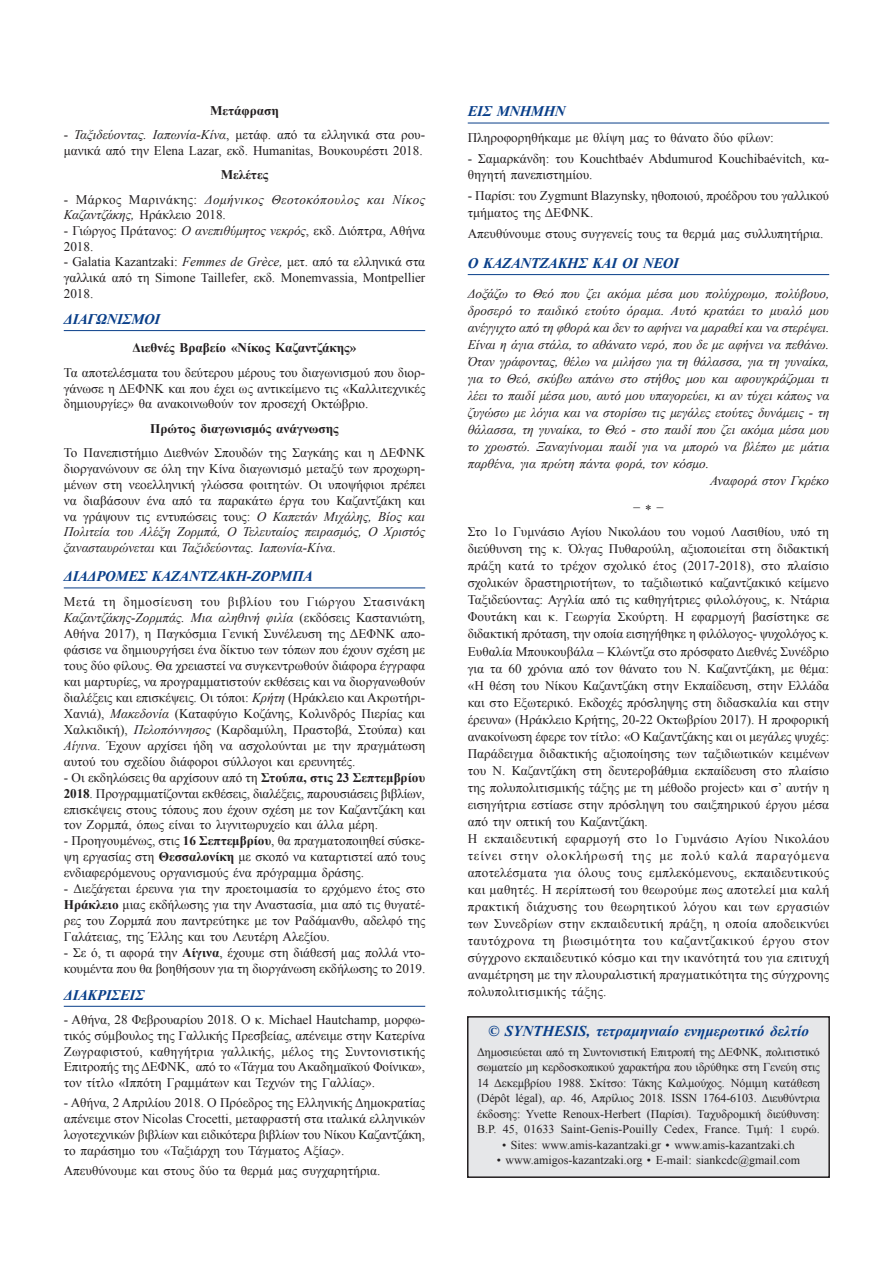
<style>
.page{position:relative;width:893px;height:1263px;background:#fff}
.page>*{position:absolute;margin:0;border:0;box-sizing:border-box;transform-origin:0 0}
.t1{font:italic 700 15px "Times New Roman";color:#083e89}
.t2{font:italic 700 14.7px "Times New Roman";letter-spacing:-.02em;color:#083e89}
.t3{font:13.2px/17.1px "Times New Roman";color:#231f20;text-align:justify}
.t4{font:italic 13.2px "Times New Roman";color:#231f20}
.t5{font:700 13.2px "Times New Roman";color:#231f20}
.t6{font:italic 13.2px/15.8px "Times New Roman";letter-spacing:.035em;color:#231f20}
.t7{font:12px/15.5px "Times New Roman";color:#231f20;text-align:justify}
.s1{font-style:italic}
.s2{font-style:normal}
.s3{font-weight:700}
</style>
<div class="page">
<div style="left:468px;top:1017px;width:361px;height:160px;background:#e6e7e9"></div>
<div style="left:467px;top:1016px;width:363px;height:162px;border:2px solid #231f20"></div>
<hr style="left:64px;top:330px;width:361px;height:1px;background:#083e89">
<hr style="left:64px;top:587px;width:361px;height:1px;background:#083e89">
<hr style="left:64px;top:1006px;width:361px;height:1px;background:#083e89">
<hr style="left:468px;top:123px;width:361px;height:1px;background:#083e89">
<hr style="left:468px;top:274px;width:361px;height:1px;background:#083e89">
<p class="t5" style="left:210px;top:102px;width:70px">Μετάφραση</p>
<p class="t3" style="left:64px;top:127px;width:363px;line-height:15.8px">- <span class="s1">Ταξιδεύοντας. Ιαπωνία-Κίνα</span>, μετάφ. από τα ελληνικά στα ρου&shy;μανικά από την Elena Lazar, εκδ. Humanitas, Βουκουρέστι 2018.</p>
<p class="t5" style="left:221px;top:166px;width:49px">Μελέτες</p>
<p class="t6" style="left:64px;top:191px;width:363px"><span class="s2">- Μάρκος Μαρινάκης:</span> Δομήνικος Θεοτοκόπουλος και Νίκος<br>Καζαντζάκης, <span class="s2">Ηράκλειο 2018.</span></p>
<p class="t3" style="left:64px;top:222px;width:363px;line-height:15.8px">- Γιώργος Πράτανος: <span class="s1">Ο ανεπιθύμητος νεκρός</span>, εκδ. Διόπτρα, Αθήνα<br>2018.</p>
<p class="t3" style="left:64px;top:254px;width:363px;line-height:15.8px">- Galatia Kazantzaki: <span class="s1">Femmes de Grèce,</span> μετ. από τα ελληνικά στα γαλλικά από τη Simone Taillefer, εκδ. Monemvassia, Montpellier 2018.</p>
<p class="t2" style="left:64px;top:309px;width:98px">ΔΙΑΓΩΝΙΣΜΟΙ</p>
<p class="t5" style="left:133px;top:339px;width:225px">Διεθνές Βραβείο «Νίκος Καζαντζάκης»</p>
<p class="t3" style="left:64px;top:364px;width:363px;line-height:15.9px">Τα αποτελέσματα του δεύτερου μέρους του διαγωνισμού που διορ&shy;γάνωσε η ΔΕΦΝΚ και που έχει ως αντικείμενο τις «Καλλιτεχνικές δημιουργίες» θα ανακοινωθούν τον προσεχή Οκτώβριο.</p>
<p class="t5" style="left:150px;top:419px;width:190px">Πρώτος διαγωνισμός ανάγνωσης</p>
<p class="t3" style="left:64px;top:445px;width:363px;line-height:15.9px">Το Πανεπιστήμιο Διεθνών Σπουδών της Σαγκάης και η ΔΕΦΝΚ διοργανώνουν σε όλη την Κίνα διαγωνισμό μεταξύ των προχωρη&shy;μένων στη νεοελληνική γλώσσα φοιτητών. Οι υποψήφιοι πρέπει να διαβάσουν ένα από τα παρακάτω έργα του Καζαντζάκη και να γράψουν τις εντυπώσεις τους: <span class="s1">Ο Καπετάν Μιχάλης, Βίος και Πολιτεία του Αλέξη Ζορμπά, Ο Τελευταίος πειρασμός, Ο Χριστός ξανασταυρώνεται</span> και <span class="s1">Ταξιδεύοντας. Ιαπωνία-Κίνα</span>.</p>
<p class="t2" style="left:64px;top:566px;width:251px">ΔΙΑΔΡΟΜΕΣ ΚΑΖΑΝΤΖΑΚΗ-ΖΟΡΜΠΑ</p>
<p class="t3" style="left:64px;top:593px;width:363px;line-height:16px">Μετά τη δημοσίευση του βιβλίου του Γιώργου Στασινάκη <span class="s1">Καζαντζάκης-Ζορμπάς. Μια αληθινή φιλία</span> (εκδόσεις Καστανιώτη, Αθήνα 2017), η Παγκόσμια Γενική Συνέλευση της ΔΕΦΝΚ απο&shy;φάσισε να δημιουργήσει ένα δίκτυο των τόπων που έχουν σχέση με τους δύο φίλους. Θα χρειαστεί να συγκεντρωθούν διάφορα έγγραφα και μαρτυρίες, να προγραμματιστούν εκθέσεις και να διοργανωθούν διαλέξεις και επισκέψεις. Οι τόποι: <span class="s1">Κρήτη</span> (Ηράκλειο και Ακρωτήρι-Χανιά), <span class="s1">Μακεδονία</span> (Καταφύγιο Κοζάνης, Κολινδρός Πιερίας και Χαλκιδική), <span class="s1">Πελοπόννησος</span> (Καρδαμύλη, Πραστοβά, Στούπα) και <span class="s1">Αίγινα</span>. Έχουν αρχίσει ήδη να ασχολούνται με την πραγμάτωση αυτού του σχεδίου διάφοροι σύλλογοι και ερευνητές.</p>
<p class="t3" style="left:64px;top:769px;width:363px;line-height:16px">- Οι εκδηλώσεις θα αρχίσουν από τη <span class="s3">Στούπα, στις 23 Σεπτεμβρίου 2018</span>. Προγραμματίζονται εκθέσεις, διαλέξεις, παρουσιάσεις βιβλίων, επισκέψεις στους τόπους που έχουν σχέση με τον Καζαντζάκη και τον Ζορμπά, όπως είναι το λιγνιτωρυχείο και άλλα μέρη.</p>
<p class="t3" style="left:64px;top:833px;width:363px;line-height:16px">- Προηγουμένως, στις <span class="s3">16 Σεπτεμβρίου</span>, θα πραγματοποιηθεί σύσκε&shy;ψη εργασίας στη <span class="s3">Θεσσαλονίκη</span> με σκοπό να καταρτιστεί από τους ενδιαφερόμενους οργανισμούς ένα πρόγραμμα δράσης.</p>
<p class="t3" style="left:64px;top:881px;width:363px;line-height:16px">- Διεξάγεται έρευνα για την προετοιμασία το ερχόμενο έτος στο <span class="s3">Ηράκλειο</span> μιας εκδήλωσης για την Αναστασία, μια από τις θυγατέ&shy;ρες του Ζορμπά που παντρεύτηκε με τον Ραδάμανθυ, αδελφό της Γαλάτειας, της Έλλης και του Λευτέρη Αλεξίου.</p>
<p class="t3" style="left:64px;top:945px;width:363px;line-height:16px">- Σε ό, τι αφορά την <span class="s3">Αίγινα</span>, έχουμε στη διάθεσή μας πολλά ντο&shy;κουμέντα που θα βοηθήσουν για τη διοργάνωση εκδήλωσης το 2019.</p>
<p class="t2" style="left:64px;top:984px;width:82px">ΔΙΑΚΡΙΣΕΙΣ</p>
<p class="t3" style="left:64px;top:1011px;width:363px;line-height:15.9px">- Αθήνα, 28 Φεβρουαρίου 2018. Ο κ. Michael Hautchamp, μορφω&shy;τικός σύμβουλος της Γαλλικής Πρεσβείας, απένειμε στην Κατερίνα Ζωγραφιστού, καθηγήτρια γαλλικής, μέλος της Συντονιστικής Επιτροπής της ΔΕΦΝΚ, από το «Τάγμα του Ακαδημαϊκού Φοίνικα», τον τίτλο «Ιππότη Γραμμάτων και Τεχνών της Γαλλίας».</p>
<p class="t3" style="left:64px;top:1095px;width:363px;line-height:15.9px">- Αθήνα, 2 Απριλίου 2018. Ο Πρόεδρος της Ελληνικής Δημοκρατίας απένειμε στον Nicolas Crocetti, μεταφραστή στα ιταλικά ελληνικών λογοτεχνικών βιβλίων και ειδικότερα βιβλίων του Νίκου Καζαντζάκη, το παράσημο του «Ταξιάρχη του Τάγματος Αξίας».</p>
<p class="t3" style="left:64px;top:1162px;width:318px">Απευθύνουμε και στους δύο τα θερμά μας συγχαρητήρια.</p>
<p class="t2" style="left:468px;top:101px;width:99px">ΕΙΣ ΜΝΗΜΗΝ</p>
<p class="t3" style="left:468px;top:128px;width:308px">Πληροφορηθήκαμε με θλίψη μας το θάνατο δύο φίλων:</p>
<p class="t3" style="left:468px;top:149px;width:363px">- Σαμαρκάνδη: του Kouchtbaév Abdumurod Kouchibaévitch, κα&shy;θηγητή πανεπιστημίου.</p>
<p class="t3" style="left:468px;top:187px;width:363px">- Παρίσι: του Zygmunt Blazynsky, ηθοποιού, προέδρου του γαλλικού τμήματος της ΔΕΦΝΚ.</p>
<p class="t3" style="left:468px;top:225px;width:357px">Απευθύνουμε στους συγγενείς τους τα θερμά μας συλλυπητήρια.</p>
<p class="t2" style="left:468px;top:253px;width:213px">Ο ΚΑΖΑΝΤΖΑΚΗΣ ΚΑΙ ΟΙ ΝΕΟΙ</p>
<p class="t4" style="left:468px;top:284px;width:363px">Δοξάζω το Θεό που ζει ακόμα μέσα μου πολύχρωμο, πολύβουο,</p>
<p class="t4" style="left:468px;top:301px;width:363px">δροσερό το παιδικό ετούτο όραμα. Αυτό κρατάει το μυαλό μου</p>
<p class="t4" style="left:468px;top:318px;width:363px">ανέγγιχτο από τη φθορά και δεν το αφήνει να μαραθεί και να στερέψει.</p>
<p class="t4" style="left:468px;top:335px;width:363px">Είναι η άγια στάλα, το αθάνατο νερό, που δε με αφήνει να πεθάνω.</p>
<p class="t4" style="left:468px;top:352px;width:363px">Όταν γράφοντας, θέλω να μιλήσω για τη θάλασσα, για τη γυναίκα,</p>
<p class="t4" style="left:468px;top:369px;width:363px">για το Θεό, σκύβω απάνω στο στήθος μου και αφουγκράζομαι τι</p>
<p class="t4" style="left:468px;top:386px;width:363px">λέει το παιδί μέσα μου, αυτό μου υπαγορεύει, κι αν τύχει κάπως να</p>
<p class="t4" style="left:468px;top:403px;width:363px">ζυγώσω με λόγια και να στορίσω τις μεγάλες ετούτες δυνάμεις - τη</p>
<p class="t4" style="left:468px;top:420px;width:363px">θάλασσα, τη γυναίκα, το Θεό - στο παιδί που ζει ακόμα μέσα μου</p>
<p class="t4" style="left:468px;top:437px;width:363px">το χρωστώ. Ξαναγίνομαι παιδί για να μπορώ να βλέπω με μάτια</p>
<p class="t4" style="left:468px;top:455px;width:243px">παρθένα, για πρώτη πάντα φορά, τον κόσμο.</p>
<p class="t4" style="left:710px;top:472px;width:121px">Αναφορά στον Γκρέκο</p>
<p class="t3" style="left:468px;top:493px;width:363px;line-height:25.5px;text-align:center">– * –<br>Στο 1ο Γυμνάσιο Αγίου Νικολάου του νομού Λασιθίου, υπό τη</p>
<p class="t3" style="left:468px;top:540px;width:363px;text-align:left">διεύθυνση της κ. Όλγας Πυθαρούλη, αξιοποιείται στη διδακτική πράξη κατά το τρέχον σχολικό έτος (2017-2018), στο πλαίσιο σχολικών δραστηριοτήτων, το ταξιδιωτικό καζαντζακικό κείμενο Ταξιδεύοντας: Αγγλία από τις καθηγήτριες φιλολόγους, κ. Ντάρια Φουτάκη και κ. Γεωργία Σκούρτη. Η εφαρμογή βασίστηκε σε διδακτική πρόταση, την οποία εισηγήθηκε η φιλόλογος- ψυχολόγος κ.<br>Ευθαλία Μπουκουβάλα – Κλώντζα στο πρόσφατο Διεθνές Συνέδριο για τα 60 χρόνια από τον θάνατο του Ν. Καζαντζάκη, με θέμα: «Η θέση του Νίκου Καζαντζάκη στην Εκπαίδευση, στην Ελλάδα και στο Εξωτερικό. Εκδοχές πρόσληψης στη διδασκαλία και στην έρευνα» (Ηράκλειο Κρήτης, 20-22 Οκτωβρίου 2017). Η προφορική ανακοίνωση έφερε τον τίτλο: «Ο Καζαντζάκης και οι μεγάλες ψυχές:<br>Παράδειγμα διδακτικής αξιοποίησης των ταξιδιωτικών κειμένων του Ν. Καζαντζάκη στη δευτεροβάθμια εκπαίδευση στο πλαίσιο της πολυπολιτισμικής τάξης με τη μέθοδο project» και σ’ αυτήν η εισηγήτρια εστίασε στην πρόσληψη του σαιξπηρικού έργου μέσα από την οπτική του Καζαντζάκη.<br>Η εκπαιδευτική εφαρμογή στο 1ο Γυμνάσιο Αγίου Νικολάου τείνει στην ολοκλήρωσή της με πολύ καλά παραγόμενα αποτελέσματα για όλους τους εμπλεκόμενους, εκπαιδευτικούς και μαθητές. Η περίπτωσή του θεωρούμε πως αποτελεί μια καλή πρακτική διάχυσης του θεωρητικού λόγου και των εργασιών των Συνεδρίων στην εκπαιδευτική πράξη, η οποία αποδεικνύει ταυτόχρονα τη βιωσιμότητα του καζαντζακικού έργου στον σύγχρονο εκπαιδευτικό κόσμο και την ικανότητά του για επιτυχή αναμέτρηση με την πλουραλιστική πραγματικότητα της σύγχρονης πολυπολιτισμικής τάξης.</p>
<p class="t1" style="left:488px;top:1021px;width:322px">© SYNTHESIS, τετραμηνιαίο ενημερωτικό δελτίο</p>
<p class="t7" style="left:477px;top:1044px;width:345px">Δημοσιεύεται από τη Συντονιστική Επιτροπή της ΔΕΦΝΚ, πολιτιστικό σωματείο μη κερδοσκοπικού χαρακτήρα που ιδρύθηκε στη Γενεύη στις 14 Δεκεμβρίου 1988. Σκίτσο: Τάκης Καλμούχος. Νόμιμη κατάθεση (Dépôt légal), αρ. 46, Απρίλιος 2018. ΙSSN 1764-6103. Διευθύντρια έκδοσης: Yvette Renoux-Herbert (Παρίσι). Ταχυδρομική διεύθυνση:<br>B.P. 45, 01633 Saint-Genis-Pouilly Cedex, France. Τιμή: 1 ευρώ.</p>
<p class="t7" style="left:502px;top:1137px;width:294px">• Sites: www.amis-kazantzaki.gr • www.amis-kazantzaki.ch</p>
<p class="t7" style="left:497px;top:1152px;width:305px">• www.amigos-kazantzaki.org • Ε-mail: siankcdc@gmail.com</p>
</div>
